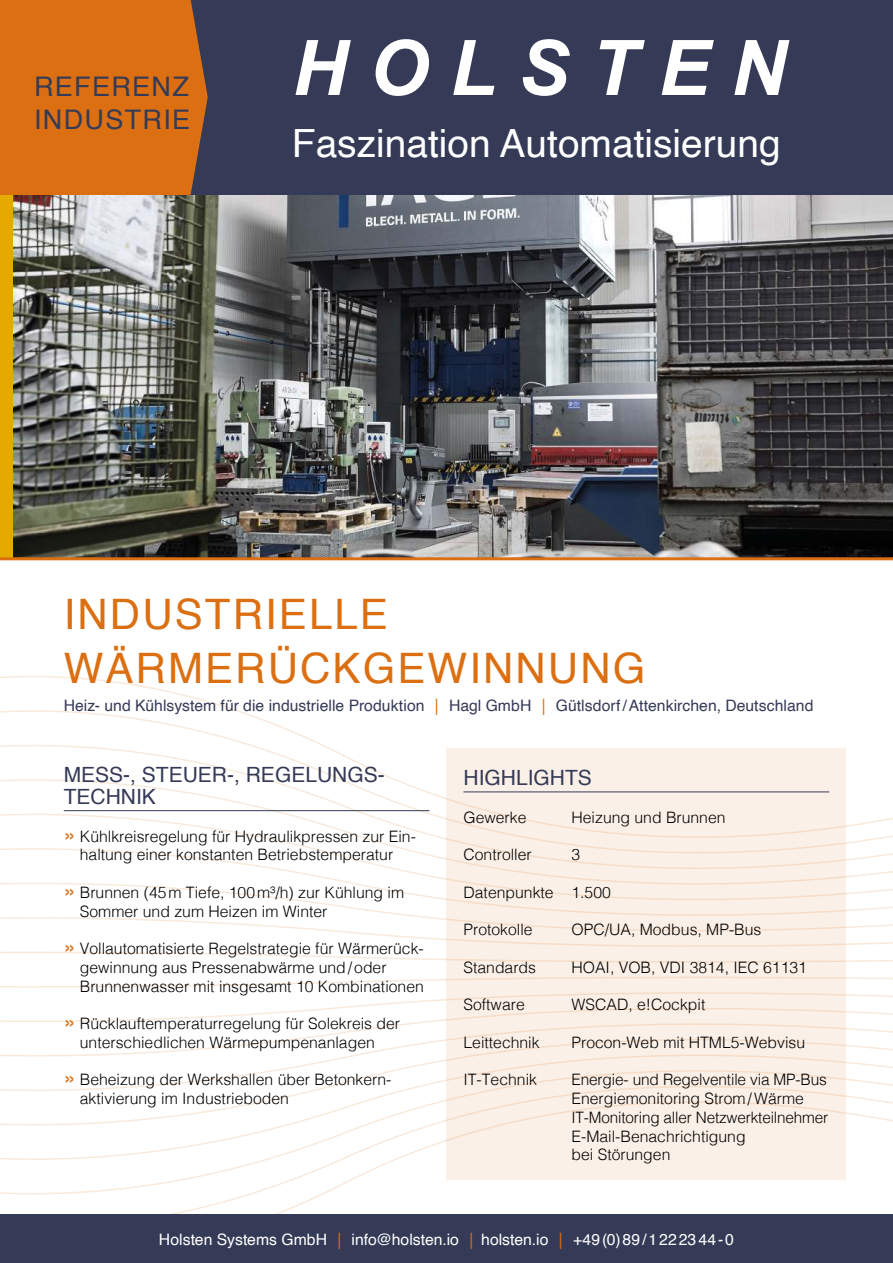
<style>
.page{position:relative;width:893px;height:1263px;background:#fff}
.page>*{position:absolute;margin:0;border:0;box-sizing:border-box;transform-origin:0 0}
.t1{font:42px/54px "Helvetica";letter-spacing:.05em;color:#db6f11}
.t2{font:38.85px "Helvetica";color:#fff}
.t3{font:27px/33px "Helvetica";letter-spacing:.05em;color:#353b57}
.t4{font:21px/21.8px "Helvetica";color:#353b57}
.t5{font:300 15.75px/18.8px "Helvetica";color:#000}
.t6{font:15.75px "Helvetica";color:#353b57}
.t7{font:15.75px "Helvetica";letter-spacing:.005em;color:#fff}
.s1{color:#db6f11}
.s2{font-weight:400;font-size:21px;color:#db6f11}
</style>
<div class="page">
<img style="left:13px;top:194px;width:880px;height:363px">
<div style="left:0;top:194px;width:13px;height:365px;background:#e4aa00"></div>
<svg style="left:0;top:676px;width:893px;height:538px"></svg>
<div style="left:0;top:0;width:893px;height:194px;background:#353b57"></div>
<div style="left:0;top:1214px;width:893px;height:49px;background:#353b57"></div>
<hr style="left:64px;top:810px;width:365px;height:1px;background:#353b57">
<hr style="left:463px;top:792px;width:366px;height:1px;background:#353b57">
<hr style="left:0;top:557px;width:893px;height:3px;background:#db6f11">
<svg style="left:295px;top:39px;width:495px;height:57px"></svg>
<div style="left:0;top:0;width:190px;height:194px;background:#db6f11"></div>
<svg style="left:190px;top:0;width:18px;height:194px"></svg>
<h3 class="t3" style="left:34px;top:72px;width:158px">REFERENZ<br>INDUSTRIE</h3>
<h2 class="t2" style="left:292px;top:128px;width:490px">Faszination Automatisierung</h2>
<h1 class="t1" style="left:64px;top:591px;width:583px">INDUSTRIELLE<br>WÄRMERÜCKGEWINNUNG</h1>
<p class="t6" style="left:64px;top:699px;width:751px">Heiz- und Kühlsystem für die industrielle Produktion <span class="s1">│</span> Hagl GmbH <span class="s1">│</span> Gütlsdorf / Attenkirchen, Deutschland</p>
<h3 class="t4" style="left:64px;top:766px;width:322px">MESS-, STEUER-, REGELUNGS-<br>TECHNIK</h3>
<p class="t5" style="left:64px;top:827px;width:354px;text-align:center"><span class="s2">»</span> Kühlkreisregelung für Hydraulikpressen zur Ein&shy;haltung einer konstanten Betriebstemperatur</p>
<p class="t5" style="left:80px;top:883px;width:326px;text-indent:-16px"><span class="s2">»</span> Brunnen (45 m Tiefe, 100 m³/h) zur Kühlung im<br>Sommer und zum Heizen im Winter</p>
<p class="t5" style="left:80px;top:939px;width:345px;text-indent:-16px"><span class="s2">»</span> Vollautomatisierte Regelstrategie für Wärmerück&shy;gewinnung aus Pressenabwärme und / oder<br>Brunnenwasser mit insgesamt 10 Kombinationen</p>
<p class="t5" style="left:64px;top:1014px;width:338px;text-align:center"><span class="s2">»</span> Rücklauftemperaturregelung für Solekreis der unterschiedlichen Wärmepumpenanlagen</p>
<p class="t5" style="left:80px;top:1071px;width:313px;text-indent:-16px"><span class="s2">»</span> Beheizung der Werkshallen über Betonkern&shy;aktivierung im Industrieboden</p>
<h3 class="t4" style="left:463px;top:769px;width:130px">HIGHLIGHTS</h3>
<p class="t5" style="left:463px;top:808px;width:65px">Gewerke</p>
<p class="t5" style="left:571px;top:808px;width:156px">Heizung und Brunnen</p>
<p class="t5" style="left:463px;top:846px;width:70px">Controller</p>
<p class="t5" style="left:571px;top:846px;width:10px">3</p>
<p class="t5" style="left:463px;top:883px;width:149px">Datenpunkte 1.500</p>
<p class="t5" style="left:463px;top:921px;width:71px">Protokolle</p>
<p class="t5" style="left:571px;top:921px;width:191px">OPC/UA, Modbus, MP-Bus</p>
<p class="t5" style="left:463px;top:958px;width:74px">Standards</p>
<p class="t5" style="left:571px;top:958px;width:237px">HOAI, VOB, VDI 3814, IEC 61131</p>
<p class="t5" style="left:463px;top:996px;width:63px">Software</p>
<p class="t5" style="left:571px;top:996px;width:135px">WSCAD, e!Cockpit</p>
<p class="t5" style="left:463px;top:1033px;width:78px">Leittechnik</p>
<p class="t5" style="left:571px;top:1033px;width:235px">Procon-Web mit HTML5-Webvisu</p>
<p class="t5" style="left:463px;top:1071px;width:75px">IT-Technik</p>
<p class="t5" style="left:571px;top:1071px;width:258px">Energie- und Regelventile via MP-Bus<br>Energiemonitoring Strom / Wärme<br>IT-Monitoring aller Netzwerkteilnehmer<br>E-Mail-Benachrichtigung<br>bei Störungen</p>
<p class="t7" style="left:159px;top:1233px;width:577px">Holsten Systems GmbH <span class="s1">│</span> info@holsten.io <span class="s1">│</span> holsten.io <span class="s1">│</span> +49 (0) 89 / 1 22 23 44 - 0</p>
</div>
